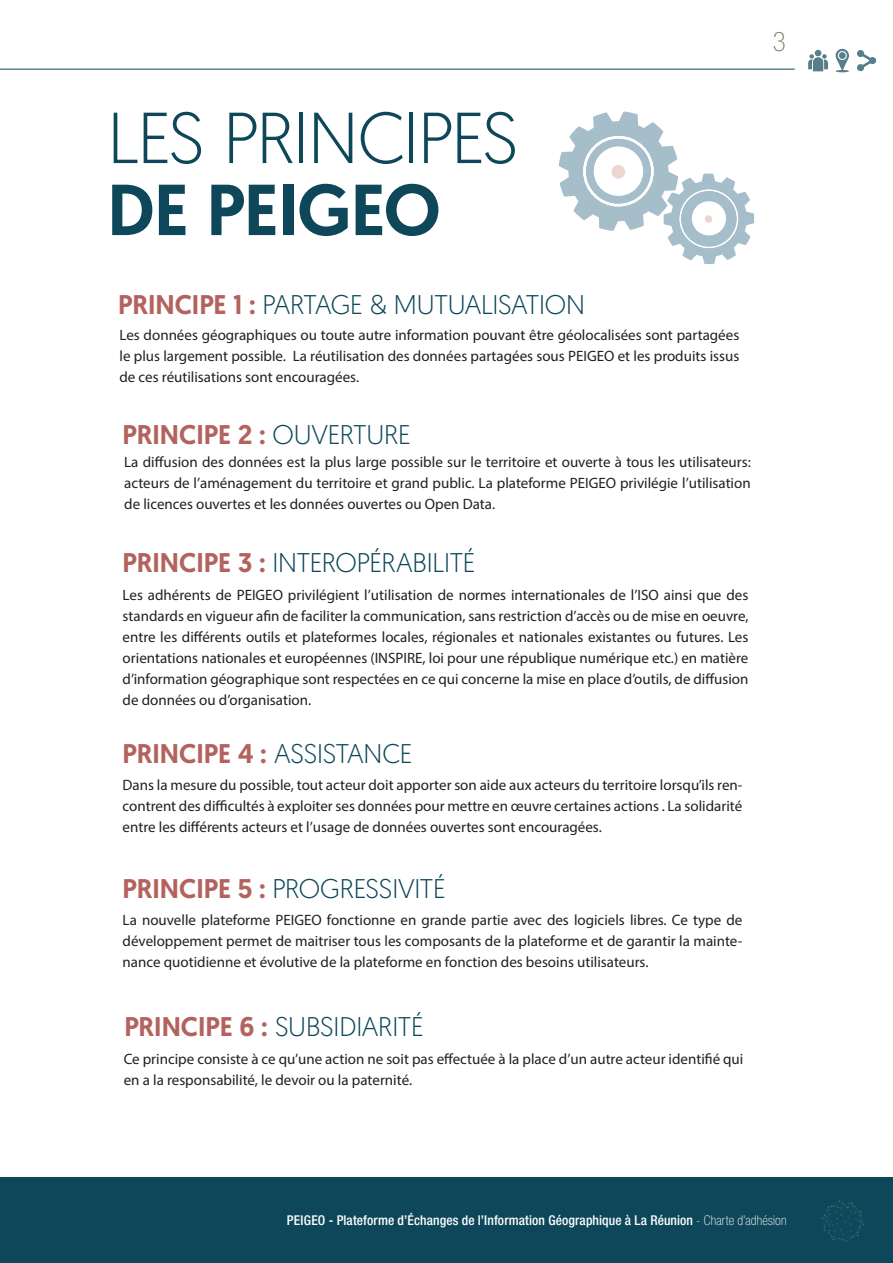
<style>
.page{position:relative;width:893px;height:1263px;background:#fff}
.page>*{position:absolute;margin:0;border:0;box-sizing:border-box;transform-origin:0 0}
.t1{font:300 72px "Geomanist";letter-spacing:-.03em;color:#0d4759}
.t2{font:500 72px "Geomanist";letter-spacing:-.01em;color:#0d4759}
.t3{font:300 27px "Geomanist";letter-spacing:-.01em;color:#0d4759}
.t4{font:500 27px "Geomanist";letter-spacing:-.005em;color:#b3625e}
.t5{font:100 condensed 27px "Helvetica Neue LT Std";color:#81785e}
.t6{font:15px/21px "Myriad Pro";color:#231f20;text-align:justify}
.t7{font:500 condensed 13.5px "Helvetica Neue LT Std";letter-spacing:.01em;color:#fff}
.s1{font-weight:500;color:#b3625e}
.s2{font-weight:300;color:#0d4759}
.s3{font-weight:100}
</style>
<div class="page">
<div style="left:0;top:1178px;width:893px;height:85px;background:#0d4759"></div>
<hr style="left:0;top:69px;width:795px;height:1px;background:#0d4759">
<svg style="left:808px;top:50px;width:20px;height:21px"></svg>
<svg style="left:857px;top:50px;width:19px;height:21px"></svg>
<svg style="left:836px;top:49px;width:13px;height:23px"></svg>
<svg style="left:839px;top:52px;width:7px;height:7px"></svg>
<svg style="left:822px;top:1200px;width:42px;height:42px"></svg>
<svg style="left:559px;top:111px;width:195px;height:153px"></svg>
<div style="left:611px;top:165px;width:14px;height:14px;background:#edd6d2;border-radius:50%"></div>
<div style="left:705px;top:215px;width:7px;height:8px;background:#edd6d2;border-radius:50%"></div>
<h2 class="t5" style="left:773px;top:26px;width:14px">3</h2>
<h1 class="t1" style="left:108px;top:92px;width:374px">LES PRI NCI PES</h1>
<h1 class="t2" style="left:107px;top:162px;width:335px">DE PEIGEO</h1>
<h2 class="t3" style="left:118px;top:287px;width:464px"><span class="s1">PRINCIPE 1 :</span> PARTAGE &amp; MUTUALISATION</h2>
<p class="t6" style="left:119px;top:324px;width:621px">Les données géographiques ou toute autre information pouvant être géolocalisées sont partagées le plus largement possible. La réutilisation des données partagées sous PEIGEO et les produits issus de ces réutilisations sont encouragées.</p>
<h2 class="t4" style="left:123px;top:416px;width:290px">PRINCIPE 2 : <span class="s2">OUVERTU RE</span></h2>
<p class="t6" style="left:124px;top:451px;width:628px">La diffusion des données est la plus large possible sur le territoire et ouverte à tous les utilisateurs: acteurs de l’aménagement du territoire et grand public. La plateforme PEIGEO privilégie l’utilisation de licences ouvertes et les données ouvertes ou Open Data.</p>
<h2 class="t3" style="left:123px;top:545px;width:340px"><span class="s1">PRINCIPE 3 :</span> INTEROPÉRABILITÉ</h2>
<p class="t6" style="left:123px;top:584px;width:627px">Les adhérents de PEIGEO privilégient l’utilisation de normes internationales de l’ISO ainsi que des standards en vigueur afin de faciliter la communication, sans restriction d’accès ou de mise en oeuvre, entre les différents outils et plateformes locales, régionales et nationales existantes ou futures. Les orientations nationales et européennes (INSPIRE, loi pour une république numérique etc.) en matière d’information géographique sont respectées en ce qui concerne la mise en place d’outils, de diffusion de données ou d’organisation.</p>
<h2 class="t4" style="left:123px;top:735px;width:165px">PRINCIPE 4 : <span class="s2">ASSIS</span></h2>
<h2 class="t3" style="left:336px;top:736px;width:74px">TANCE</h2>
<p class="t6" style="left:123px;top:774px;width:621px">Dans la mesure du possible, tout acteur doit apporter son aide aux acteurs du territoire lorsqu’ils ren&shy;contrent des difficultés à exploiter ses données pour mettre en œuvre certaines actions . La solidarité entre les différents acteurs et l’usage de données ouvertes sont encouragées.</p>
<h2 class="t3" style="left:123px;top:871px;width:325px"><span class="s1">PRINCIPE 5 :</span> PROGRESSIVITÉ</h2>
<p class="t6" style="left:123px;top:909px;width:621px">La nouvelle plateforme PEIGEO fonctionne en grande partie avec des logiciels libres. Ce type de développement permet de maitriser tous les composants de la plateforme et de garantir la mainte&shy;nance quotidienne et évolutive de la plateforme en fonction des besoins utilisateurs.</p>
<h2 class="t3" style="left:124px;top:1009px;width:301px"><span class="s1">PRINCIPE 6 :</span> SUBSI DIARITÉ</h2>
<p class="t6" style="left:124px;top:1048px;width:621px">Ce principe consiste à ce qu’une action ne soit pas effectuée à la place d’un autre acteur identifié qui en a la responsabilité, le devoir ou la paternité.</p>
<p class="t7" style="left:287px;top:1212px;width:501px">PEIGEO - Plateforme d’Échanges de l’Information Géographique à La Réunion <span class="s3">- Charte d’adhésion</span></p>
</div>
